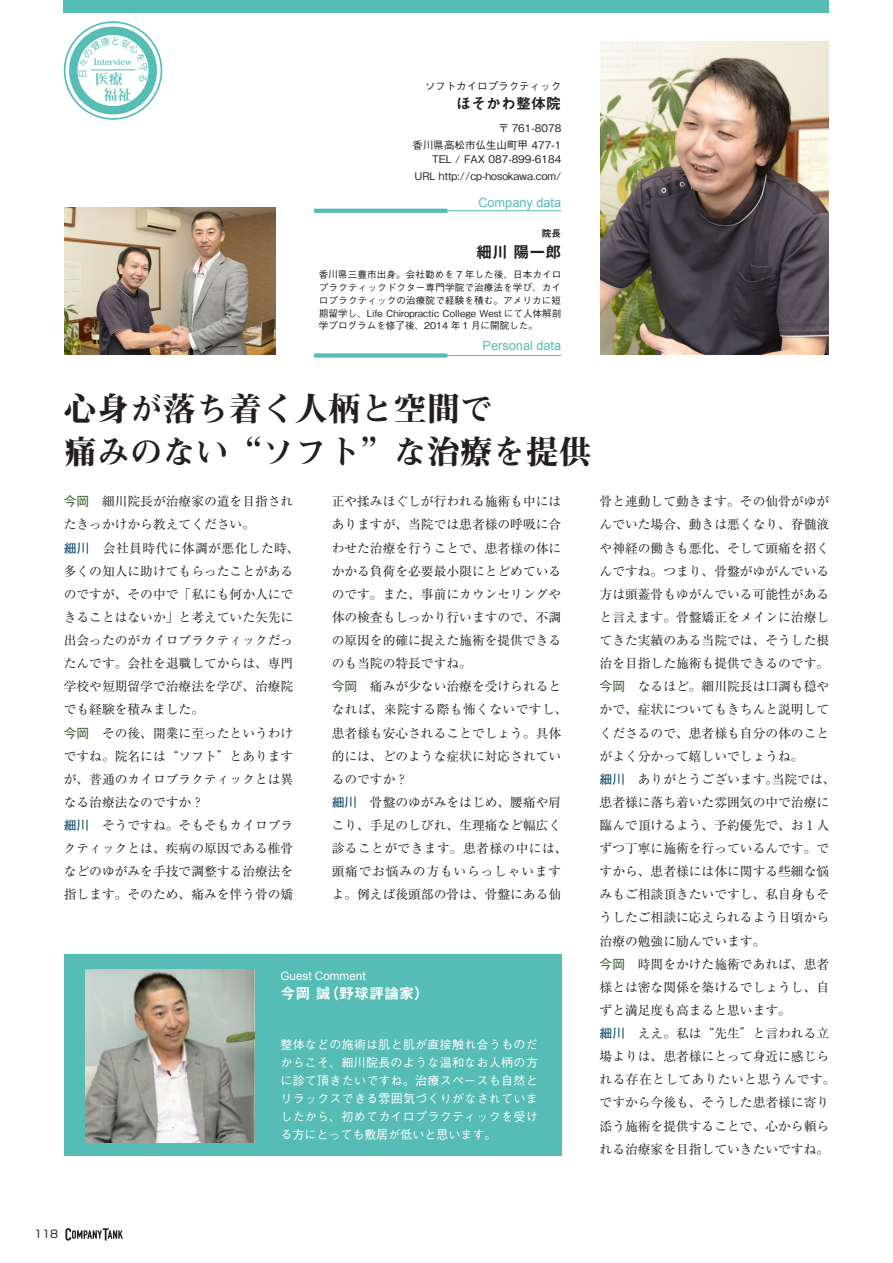
<style>
.page{position:relative;width:893px;height:1263px;background:#fff}
.page>*{position:absolute;margin:0;border:0;box-sizing:border-box;transform-origin:0 0}
.t1{font:33px "Midashi Min Pro MA31";color:#231f20}
.t2{font:15.9px "Midashi Go Pro MB31";color:#231f20}
.t3{font:15px "Midashi Go Pro MB31";color:#fff}
.t4{font:15px "Midashi Go Pro MB31";color:#231f20}
.t5{font:700 13.8px "Koz Min Pro";color:#56bcb6}
.t6{font:12.75px/23.1px "Ryumin Pro";color:#231f20}
.t7{font:12.75px "Arial";color:#56bcb6}
.t8{font:500 12px/18px "Gothic BBB Pro";letter-spacing:.02em;color:#fff;text-align:justify}
.t9{font:11.7px "Arial";color:#fff}
.t10{font:10.65px "Shin Go Pro";color:#231f20}
.t11{font:500 10.5px "Gothic BBB Pro";color:#231f20}
.t12{font:9.75px "Midashi Go Pro MB31";color:#231f20}
.t13{font:500 9.6px/12.8px "Gothic BBB Pro";color:#231f20;text-align:justify}
.t14{font:700 8.55px "Koz Min Pro";color:#56bcb6}
.s1{font-family:"Gothic BBB Pro";font-weight:500;color:#305625}
.s2{font-family:"Gothic BBB Pro";font-weight:500;color:#003b5b}
</style>
<div class="page">
<div style="left:64px;top:0;width:765px;height:13px;background:#56bcb6"></div>
<div style="left:64px;top:954px;width:497px;height:201px;background:#56bcb6"></div>
<img style="left:600px;top:41px;width:228px;height:313px">
<hr style="left:314px;top:210px;width:247px;height:1px;background:#56bcb6">
<hr style="left:314px;top:355px;width:247px;height:1px;background:#56bcb6">
<img style="left:65px;top:207px;width:211px;height:147px">
<img style="left:86px;top:969px;width:168px;height:173px">
<svg style="left:314px;top:209px;width:133px;height:4px"></svg>
<div style="left:314px;top:353px;width:133px;height:5px;background:#56bcb6"></div>
<svg style="left:65px;top:22px;width:96px;height:97px"></svg>
<div style="left:64px;top:21px;width:98px;height:99px;border:2px solid #56bcb6;border-radius:50%"></div>
<svg style="left:73px;top:31px;width:80px;height:79px"></svg>
<div style="left:69px;top:27px;width:88px;height:87px;border:8px solid #56bcb6;border-radius:50%"></div>
<svg style="left:65px;top:1228px;width:58px;height:12px"></svg>
<svg style="left:79px;top:36px;width:70px;height:46px"></svg>
<p class="t14" style="left:94px;top:56px;width:39px">Interview</p>
<p class="t5" style="left:95px;top:69px;width:29px">医療</p>
<p class="t5" style="left:104px;top:84px;width:29px">福祉</p>
<p class="t11" style="left:425px;top:78px;width:138px">ソフトカイロプラクティック</p>
<p class="t4" style="left:456px;top:91px;width:106px">ほそかわ整体院</p>
<p class="t11" style="left:499px;top:120px;width:64px">〒 761-8078</p>
<p class="t11" style="left:412px;top:137px;width:150px">香川県高松市仏生山町甲 477-1</p>
<p class="t11" style="left:432px;top:151px;width:131px">TEL / FAX 087-899-6184</p>
<p class="t11" style="left:414px;top:168px;width:148px">URL http://cp-hosokawa.com/</p>
<p class="t7" style="left:478px;top:194px;width:84px">Company data</p>
<p class="t12" style="left:542px;top:225px;width:21px">院長</p>
<p class="t2" style="left:476px;top:240px;width:87px">細川 陽一郎</p>
<p class="t13" style="left:319px;top:267px;width:244px">香川県三豊市出身。会社勤めを 7 年した後、日本カイロプラクティックドクター専門学院で治療法を学び、カイロプラクティックの治療院で経験を積む。アメリカに短期留学し、Life Chiropractic College West にて人体解剖学プログラムを修了後、2014 年 1 月に開院した。</p>
<p class="t7" style="left:483px;top:337px;width:80px">Personal data</p>
<p class="t1" style="left:64px;top:383px;width:430px">心身が落ち着く人柄と空間で</p>
<p class="t1" style="left:64px;top:426px;width:529px">痛みのない“ソフト”な治療を提供</p>
<p class="t6" style="left:64px;top:489px;width:231px"><span class="s1">今岡</span>　細川院長が治療家の道を目指されたきっかけから教えてください。</p>
<p class="t6" style="left:64px;top:535px;width:237px"><span class="s2">細川</span>　会社員時代に体調が悪化した時、多くの知人に助けてもらったことがあるのですが、その中で「私にも何か人にできることはないか」と考えていた矢先に出会ったのがカイロプラクティックだったんです。会社を退職してからは、専門学校や短期留学で治療法を学び、治療院でも経験を積みました。</p>
<p class="t6" style="left:64px;top:720px;width:231px;text-align:justify"><span class="s1">今岡</span>　その後、開業に至ったというわけですね。院名には“ソフト”とありますが、普通のカイロプラクティックとは異なる治療法なのですか？</p>
<p class="t6" style="left:64px;top:813px;width:231px;text-align:justify"><span class="s2">細川</span>　そうですね。そもそもカイロプラクティックとは、疾病の原因である椎骨などのゆがみを手技で調整する治療法を指します。そのため、痛みを伴う骨の矯</p>
<p class="t6" style="left:332px;top:489px;width:231px;text-align:justify">正や揉みほぐしが行われる施術も中にはありますが、当院では患者様の呼吸に合わせた治療を行うことで、患者様の体にかかる負荷を必要最小限にとどめているのです。また、事前にカウンセリングや体の検査もしっかり行いますので、不調の原因を的確に捉えた施術を提供できるのも当院の特長ですね。</p>
<p class="t6" style="left:332px;top:674px;width:237px"><span class="s1">今岡</span>　痛みが少ない治療を受けられるとなれば、来院する際も怖くないですし、患者様も安心されることでしょう。具体的には、どのような症状に対応されているのですか？</p>
<p class="t6" style="left:332px;top:790px;width:237px"><span class="s2">細川</span>　骨盤のゆがみをはじめ、腰痛や肩こり、手足のしびれ、生理痛など幅広く診ることができます。患者様の中には、頭痛でお悩みの方もいらっしゃいますよ。例えば後頭部の骨は、骨盤にある仙</p>
<p class="t9" style="left:280px;top:968px;width:87px">Guest Comment</p>
<p class="t3" style="left:280px;top:981px;width:150px">今岡 誠（野球評論家）</p>
<p class="t8" style="left:280px;top:1034px;width:259px">整体などの施術は肌と肌が直接触れ合うものだからこそ、細川院長のような温和なお人柄の方に診て頂きたいですね。治療スペースも自然とリラックスできる雰囲気づくりがなされていましたから、初めてカイロプラクティックを受ける方にとっても敷居が低いと思います。</p>
<p class="t6" style="left:600px;top:489px;width:231px;text-align:justify">骨と連動して動きます。その仙骨がゆがんでいた場合、動きは悪くなり、脊髄液や神経の働きも悪化、そして頭痛を招くんですね。つまり、骨盤がゆがんでいる方は頭蓋骨もゆがんでいる可能性があると言えます。骨盤矯正をメインに治療してきた実績のある当院では、そうした根治を目指した施術も提供できるのです。</p>
<p class="t6" style="left:600px;top:674px;width:231px;text-align:justify"><span class="s1">今岡</span>　なるほど。細川院長は口調も穏やかで、症状についてもきちんと説明してくださるので、患者様も自分の体のことがよく分かって嬉しいでしょうね。</p>
<p class="t6" style="left:600px;top:766px;width:237px"><span class="s2">細川</span>　ありがとうございます。当院では、患者様に落ち着いた雰囲気の中で治療に臨んで頂けるよう、予約優先で、お 1 人ずつ丁寧に施術を行っているんです。ですから、患者様には体に関する些細な悩みもご相談頂きたいですし、私自身もそうしたご相談に応えられるよう日頃から治療の勉強に励んでいます。</p>
<p class="t6" style="left:600px;top:951px;width:231px;text-align:justify"><span class="s1">今岡</span>　時間をかけた施術であれば、患者様とは密な関係を築けるでしょうし、自ずと満足度も高まると思います。</p>
<p class="t6" style="left:600px;top:1021px;width:237px"><span class="s2">細川</span>　ええ。私は“先生”と言われる立場よりは、患者様にとって身近に感じられる存在としてありたいと思うんです。ですから今後も、そうした患者様に寄り添う施術を提供することで、心から頼られる治療家を目指していきたいですね。</p>
<p class="t10" style="left:34px;top:1225px;width:26px">118</p>
</div>
